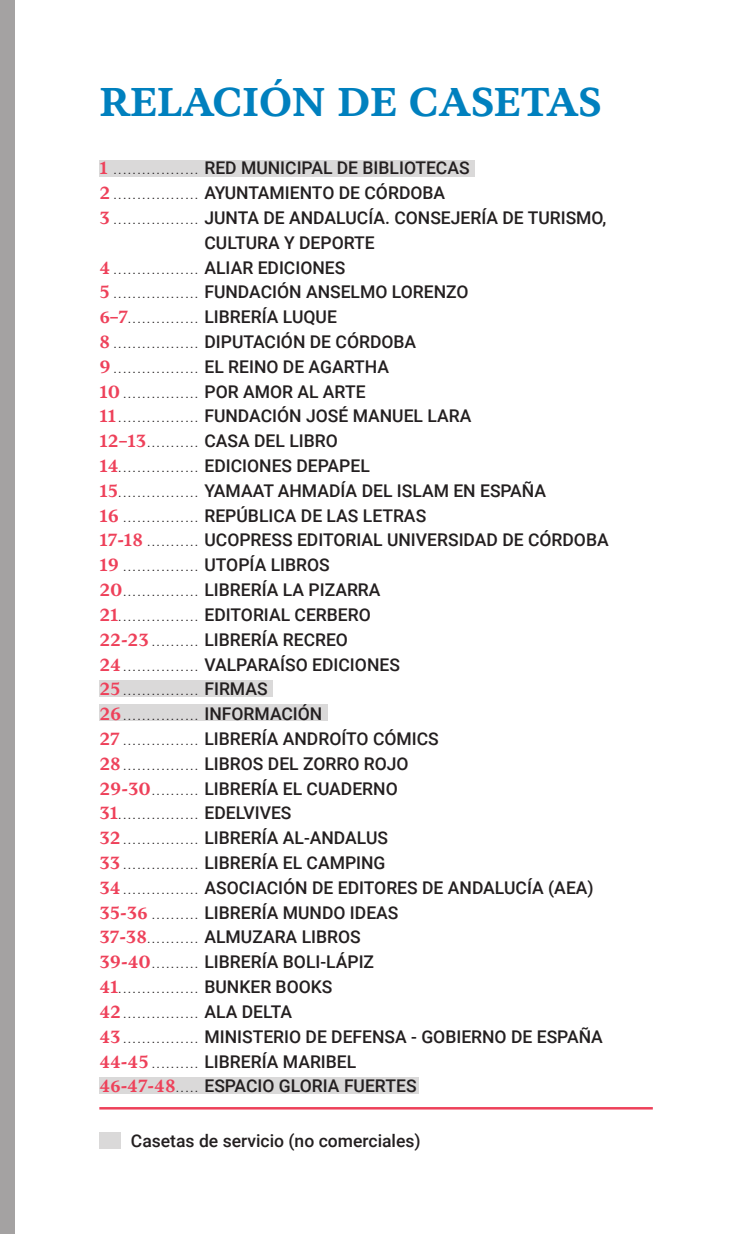
<style>
.page{position:relative;width:738px;height:1234px;background:#fff}
.page>*{position:absolute;margin:0;border:0;box-sizing:border-box;transform-origin:0 0}
.t1{font:700 40px "Novela";color:#0080be}
.t2{font:500 17.5px/24.8px "Roboto";color:#231f20}
.t3{font:500 10px "Roboto";color:#231f20}
.s1{font-family:"Novela";font-weight:700;color:#ee415a}
.s2{font-size:10px}
.s3{font-family:"Novela";font-weight:700;font-size:17.5px;color:#ee415a}
.s4{font-size:17.5px}
</style>
<div class="page">
<div style="left:99px;top:160px;width:376px;height:16px;background:#dad9d9"></div>
<div style="left:99px;top:680px;width:173px;height:17px;background:#dad9d9"></div>
<div style="left:99px;top:704px;width:228px;height:16px;background:#dad9d9"></div>
<div style="left:99px;top:1077px;width:319px;height:16px;background:#dad9d9"></div>
<div style="left:0;top:0;width:14px;height:1233px;background:#a4a2a2"></div>
<hr style="left:99px;top:1106px;width:553px;height:3px;background:#ee415a">
<div style="left:99px;top:1132px;width:21px;height:16px;background:#dad9d9"></div>
<h1 class="t1" style="left:99px;top:76px;width:503px">RELACIÓN DE CASETAS</h1>
<p class="t2" style="left:99px;top:155px;width:371px"><span class="s1">1</span> <span class="s2">. . . . . . . . . . . . . . . . . .</span> RED MUNICIPAL DE BIBLIOTECAS</p>
<p class="t2" style="left:99px;top:180px;width:347px"><span class="s1">2</span> <span class="s2">..................</span> AYUNTAMIENTO DE CÓRDOBA</p>
<p class="t2" style="left:99px;top:205px;width:508px"><span class="s1">3</span> <span class="s2">. . . . . . . . . . . . . . . . . .</span> JUNTA DE ANDALUCÍA. CONSEJERÍA DE TURISMO,</p>
<p class="t2" style="left:204px;top:229px;width:172px">CULTURA Y DEPORTE</p>
<p class="t3" style="left:99px;top:263px;width:247px"><span class="s3">4</span> .................. <span class="s4">ALIAR EDICIONES</span></p>
<p class="t2" style="left:99px;top:279px;width:370px"><span class="s1">5</span> <span class="s2">. . . . . . . . . . . . . . . . . .</span> FUNDACIÓN ANSELMO LORENZO</p>
<p class="t3" style="left:99px;top:312px;width:239px"><span class="s3">6–7</span>............... <span class="s4">LIBRERÍA LUQUE</span></p>
<p class="t2" style="left:99px;top:328px;width:318px"><span class="s1">8</span> <span class="s2">..................</span> DIPUTACIÓN DE CÓRDOBA</p>
<p class="t3" style="left:99px;top:362px;width:291px"><span class="s3">9</span> .................. <span class="s4">EL REINO DE AGARTHA</span></p>
<p class="t3" style="left:99px;top:387px;width:267px"><span class="s3">10</span> ................ <span class="s4">POR AMOR AL ARTE</span></p>
<p class="t2" style="left:99px;top:403px;width:373px"><span class="s1">11</span> <span class="s2">. . . . . . . . . . . . . . . . .</span> FUNDACIÓN JOSÉ MANUEL LARA<br><span class="s1">12–13</span><span class="s2">. . . . . . . . . . .</span> CASA DEL LIBRO</p>
<p class="t3" style="left:99px;top:461px;width:272px"><span class="s3">14</span>................. <span class="s4">EDICIONES DEPAPEL</span></p>
<p class="t2" style="left:99px;top:477px;width:510px"><span class="s1">15</span><span class="s2">. . . . . . . . . . . . . . . . .</span> YAMAAT AHMADÍA DEL ISLAM EN ESPAÑA<br><span class="s1">16</span> <span class="s2">................</span> REPÚBLICA DE LAS LETRAS<br><span class="s1">17-18</span> <span class="s2">. . . . . . . . . . .</span> UCOPRESS EDITORIAL UNIVERSIDAD DE CÓRDOBA</p>
<p class="t3" style="left:99px;top:560px;width:232px"><span class="s3">19</span> ................ <span class="s4">UTOPÍA LIBROS</span></p>
<p class="t2" style="left:99px;top:576px;width:282px"><span class="s1">20</span><span class="s2">................</span> LIBRERÍA LA PIZARRA</p>
<p class="t3" style="left:99px;top:610px;width:273px"><span class="s3">21</span>................. <span class="s4">EDITORIAL CERBERO</span></p>
<p class="t2" style="left:99px;top:626px;width:302px"><span class="s1">22-23</span> <span class="s2">. . . . . . . . . .</span> LIBRERÍA RECREO<br><span class="s1">24</span> <span class="s2">. . . . . . . . . . . . . . . .</span> VALPARAÍSO EDICIONES</p>
<p class="t3" style="left:99px;top:684px;width:170px"><span class="s3">25</span>................ <span class="s4">FIRMAS</span></p>
<p class="t3" style="left:99px;top:709px;width:224px"><span class="s3">26</span>................ <span class="s4">INFORMACIÓN</span></p>
<p class="t2" style="left:99px;top:725px;width:341px"><span class="s1">27</span> <span class="s2">. . . . . . . . . . . . . . . .</span> LIBRERÍA ANDROÍTO CÓMICS<br><span class="s1">28</span><span class="s2">................</span> LIBROS DEL ZORRO ROJO<br><span class="s1">29-30</span><span class="s2">. . . . . . . . . .</span> LIBRERÍA EL CUADERNO</p>
<p class="t3" style="left:99px;top:808px;width:193px"><span class="s3">31</span>................. <span class="s4">EDELVIVES</span></p>
<p class="t2" style="left:99px;top:824px;width:495px"><span class="s1">32</span> <span class="s2">................</span> LIBRERÍA AL-ANDALUS<br><span class="s1">33</span><span class="s2">................</span> LIBRERÍA EL CAMPING<br><span class="s1">34</span> <span class="s2">. . . . . . . . . . . . . . . .</span> ASOCIACIÓN DE EDITORES DE ANDALUCÍA (AEA)<br><span class="s1">35-36</span> <span class="s2">. . . . . . . . . .</span> LIBRERÍA MUNDO IDEAS<br><span class="s1">37-38</span><span class="s2">. . . . . . . . . . .</span> ALMUZARA LIBROS<br><span class="s1">39-40</span><span class="s2">. . . . . . . . . .</span> LIBRERÍA BOLI-LÁPIZ</p>
<p class="t3" style="left:99px;top:982px;width:234px"><span class="s3">41</span>................. <span class="s4">BUNKER BOOKS</span></p>
<p class="t3" style="left:99px;top:1007px;width:194px"><span class="s3">42</span>................ <span class="s4">ALA DELTA</span></p>
<p class="t2" style="left:99px;top:1023px;width:504px"><span class="s1">43</span> <span class="s2">. . . . . . . . . . . . . . . .</span> MINISTERIO DE DEFENSA - GOBIERNO DE ESPAÑA<br><span class="s1">44-45</span> <span class="s2">. . . . . . . . . .</span> LIBRERÍA MARIBEL<br><span class="s1">46-47-48</span><span class="s2">. . . . .</span> ESPACIO GLORIA FUERTES</p>
<p class="t2" style="left:131px;top:1127px;width:291px">Casetas de servicio (no comerciales)</p>
</div>
